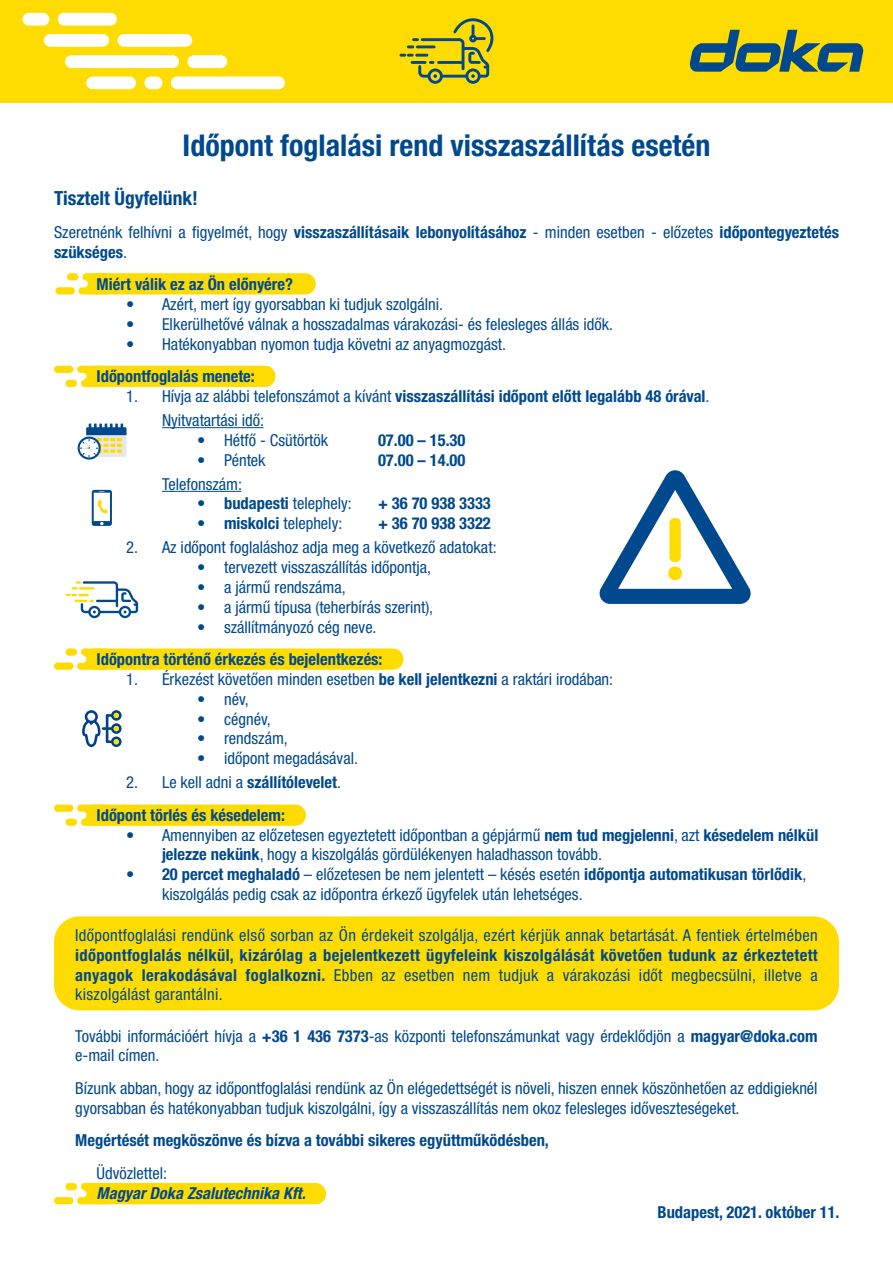
<style>
.page{position:relative;width:893px;height:1263px;background:#fff}
.page>*{position:absolute;margin:0;border:0;box-sizing:border-box;transform-origin:0 0}
.t1{font:700 condensed 30px "Helvetica Neue LTW1 G";color:#01498e}
.t2{font:700 condensed 19.5px "Helvetica Neue LTW1 G";color:#01498e}
.t3{font:condensed 16.5px/19.8px "Helvetica Neue LTW1 G";color:#01498e}
.t4{font:700 condensed 16.5px/19.8px "Helvetica Neue LTW1 G";color:#01498e}
.t5{font:italic 700 condensed 16.5px "Helvetica Neue LTW1 G";color:#01498e}
.s1{font-weight:400}
.s2{font-weight:700}
</style>
<div class="page">
<div style="left:0;top:0;width:893px;height:102px;background:#ffdc01"></div>
<svg style="left:399px;top:18px;width:95px;height:66px"></svg>
<svg style="left:689px;top:30px;width:175px;height:42px"></svg>
<div style="left:85px;top:273px;width:231px;height:21px;background:#ffdc01;border-radius:11px"></div>
<div style="left:82px;top:273px;width:28px;height:7px;background:#ffdc01;border-radius:4px"></div>
<div style="left:79px;top:287px;width:31px;height:7px;background:#ffdc01;border-radius:4px"></div>
<div style="left:59px;top:280px;width:29px;height:7px;background:#fff;border-radius:3px"></div>
<div style="left:67px;top:273px;width:11px;height:7px;background:#ffdc01;border-radius:4px"></div>
<div style="left:55px;top:287px;width:20px;height:7px;background:#ffdc01;border-radius:4px"></div>
<div style="left:84px;top:648px;width:320px;height:22px;background:#ffdc01;border-radius:11px"></div>
<div style="left:81px;top:648px;width:28px;height:8px;background:#ffdc01;border-radius:4px"></div>
<div style="left:77px;top:662px;width:32px;height:8px;background:#ffdc01;border-radius:4px"></div>
<div style="left:57px;top:656px;width:30px;height:6px;background:#fff;border-radius:3px"></div>
<div style="left:65px;top:648px;width:12px;height:8px;background:#ffdc01;border-radius:4px"></div>
<div style="left:54px;top:662px;width:19px;height:8px;background:#ffdc01;border-radius:4px"></div>
<div style="left:84px;top:1183px;width:242px;height:21px;background:#ffdc01;border-radius:11px"></div>
<div style="left:81px;top:1183px;width:28px;height:7px;background:#ffdc01;border-radius:4px"></div>
<div style="left:77px;top:1197px;width:32px;height:7px;background:#ffdc01;border-radius:4px"></div>
<div style="left:57px;top:1190px;width:30px;height:7px;background:#fff;border-radius:3px"></div>
<div style="left:65px;top:1183px;width:12px;height:7px;background:#ffdc01;border-radius:4px"></div>
<div style="left:54px;top:1197px;width:19px;height:7px;background:#ffdc01;border-radius:4px"></div>
<div style="left:84px;top:366px;width:192px;height:21px;background:#ffdc01;border-radius:11px"></div>
<div style="left:81px;top:380px;width:28px;height:7px;background:#ffdc01;border-radius:4px"></div>
<div style="left:77px;top:366px;width:32px;height:7px;background:#ffdc01;border-radius:4px"></div>
<div style="left:57px;top:373px;width:30px;height:7px;background:#fff;border-radius:3px"></div>
<div style="left:65px;top:380px;width:12px;height:7px;background:#ffdc01;border-radius:4px"></div>
<div style="left:54px;top:366px;width:19px;height:7px;background:#ffdc01;border-radius:4px"></div>
<div style="left:84px;top:804px;width:222px;height:22px;background:#ffdc01;border-radius:11px"></div>
<div style="left:81px;top:819px;width:28px;height:7px;background:#ffdc01;border-radius:4px"></div>
<div style="left:77px;top:804px;width:32px;height:8px;background:#ffdc01;border-radius:4px"></div>
<div style="left:57px;top:812px;width:30px;height:7px;background:#fff;border-radius:3px"></div>
<div style="left:65px;top:819px;width:12px;height:7px;background:#ffdc01;border-radius:4px"></div>
<div style="left:54px;top:804px;width:19px;height:8px;background:#ffdc01;border-radius:4px"></div>
<svg style="left:92px;top:490px;width:20px;height:36px"></svg>
<div style="left:94px;top:493px;width:16px;height:28px;background:#fff"></div>
<svg style="left:100px;top:522px;width:4px;height:3px"></svg>
<svg style="left:97px;top:499px;width:11px;height:14px"></svg>
<svg style="left:78px;top:437px;width:23px;height:23px"></svg>
<svg style="left:79px;top:423px;width:47px;height:35px"></svg>
<svg style="left:66px;top:581px;width:72px;height:37px"></svg>
<div style="left:54px;top:916px;width:785px;height:94px;background:#ffdc01;border-radius:26px"></div>
<svg style="left:82px;top:710px;width:40px;height:37px"></svg>
<svg style="left:599px;top:470px;width:152px;height:134px"></svg>
<div style="left:669px;top:518px;width:12px;height:44px;background:#ffdc01;border-radius:5px"></div>
<div style="left:668px;top:566px;width:14px;height:14px;background:#ffdc01;border-radius:50%"></div>
<div style="left:23px;top:13px;width:26px;height:13px;background:#fff;border-radius:6px"></div>
<div style="left:58px;top:13px;width:59px;height:13px;background:#fff;border-radius:6px"></div>
<div style="left:118px;top:34px;width:74px;height:13px;background:#fff;border-radius:6px"></div>
<div style="left:44px;top:34px;width:65px;height:13px;background:#fff;border-radius:6px"></div>
<div style="left:188px;top:55px;width:39px;height:13px;background:#fff;border-radius:6px"></div>
<div style="left:65px;top:55px;width:114px;height:13px;background:#fff;border-radius:6px"></div>
<div style="left:144px;top:77px;width:18px;height:12px;background:#fff;border-radius:6px"></div>
<div style="left:86px;top:77px;width:50px;height:12px;background:#fff;border-radius:6px"></div>
<div style="left:171px;top:77px;width:114px;height:12px;background:#fff;border-radius:6px"></div>
<hr style="left:162px;top:427px;width:102px;height:1px;background:#01498e">
<hr style="left:162px;top:491px;width:79px;height:1px;background:#01498e">
<p class="t1" style="left:183px;top:128px;width:529px">Időpont foglalási rend visszaszállítás esetén</p>
<p class="t2" style="left:54px;top:187px;width:145px">Tisztelt Ügyfelünk!</p>
<p class="t4" style="left:54px;top:222px;width:786px"><span class="s1">Szeretnénk felhívni a figyelmét, hogy</span> visszaszállításaik lebonyolításához <span class="s1">- minden esetben - előzetes</span> időpontegyeztetés szükséges<span class="s1">.</span></p>
<p class="t4" style="left:97px;top:274px;width:198px">Miért válik ez az Ön előnyére?</p>
<p class="t3" style="left:126px;top:294px;width:318px">• Azért, mert így gyorsabban ki tudjuk szolgálni.</p>
<p class="t3" style="left:126px;top:314px;width:488px">• Elkerülhetővé válnak a hosszadalmas várakozási- és felesleges állás idők.</p>
<p class="t3" style="left:126px;top:334px;width:381px">• Hatékonyabban nyomon tudja követni az anyagmozgást.</p>
<p class="t4" style="left:97px;top:366px;width:160px">Időpontfoglalás menete:</p>
<p class="t4" style="left:126px;top:386px;width:585px"><span class="s1">1. Hívja az alábbi telefonszámot a kívánt</span> visszaszállítási időpont előtt legalább 48 órával<span class="s1">.</span></p>
<p class="t3" style="left:162px;top:410px;width:104px">Nyitvatartási idő:</p>
<p class="t3" style="left:197px;top:430px;width:133px">• Hétfő - Csütörtök</p>
<p class="t4" style="left:378px;top:430px;width:89px">07.00 – 15.30</p>
<p class="t3" style="left:197px;top:450px;width:70px">• Péntek</p>
<p class="t4" style="left:378px;top:450px;width:89px">07.00 – 14.00</p>
<p class="t3" style="left:162px;top:474px;width:82px">Telefonszám:</p>
<p class="t4" style="left:197px;top:494px;width:156px">• budapesti <span class="s1">telephely:</span></p>
<p class="t4" style="left:378px;top:494px;width:114px">+ 36 70 938 3333</p>
<p class="t3" style="left:197px;top:514px;width:147px"><span class="s2">• miskolci</span> telephely:</p>
<p class="t4" style="left:378px;top:514px;width:114px">+ 36 70 938 3322</p>
<p class="t3" style="left:126px;top:538px;width:372px">2. Az időpont foglaláshoz adja meg a következő adatokat:</p>
<p class="t3" style="left:197px;top:557px;width:235px">• tervezett visszaszállítás időpontja,</p>
<p class="t3" style="left:197px;top:577px;width:150px">• a jármű rendszáma,</p>
<p class="t3" style="left:197px;top:597px;width:238px">• a jármű típusa (teherbírás szerint),</p>
<p class="t3" style="left:197px;top:617px;width:181px">• szállítmányozó cég neve.</p>
<p class="t4" style="left:97px;top:649px;width:288px">Időpontra történő érkezés és bejelentkezés:</p>
<p class="t3" style="left:126px;top:669px;width:488px">1. Érkezést követően minden esetben <span class="s2">be kell jelentkezni</span> a raktári irodában:</p>
<p class="t3" style="left:197px;top:689px;width:53px">• név,</p>
<p class="t3" style="left:197px;top:709px;width:75px">• cégnév,</p>
<p class="t3" style="left:197px;top:729px;width:92px">• rendszám,</p>
<p class="t3" style="left:197px;top:748px;width:162px">• időpont megadásával.</p>
<p class="t4" style="left:126px;top:772px;width:216px"><span class="s1">2. Le kell adni a</span> szállítólevelet<span class="s1">.</span></p>
<p class="t4" style="left:97px;top:805px;width:190px">Időpont törlés és késedelem:</p>
<p class="t3" style="left:126px;top:825px;width:694px">• Amennyiben az előzetesen egyeztetett időpontban a gépjármű <span class="s2">nem tud megjelenni</span>, azt <span class="s2">késedelem nélkül</span></p>
<p class="t3" style="left:162px;top:845px;width:441px"><span class="s2">jelezze nekünk</span>, hogy a kiszolgálás gördülékenyen haladhasson tovább.</p>
<p class="t4" style="left:126px;top:864px;width:682px">• 20 percet meghaladó <span class="s1">– előzetesen be nem jelentett – késés esetén</span> időpontja automatikusan törlődik<span class="s1">,</span></p>
<p class="t3" style="left:162px;top:884px;width:422px">kiszolgálás pedig csak az időpontra érkező ügyfelek után lehetséges.</p>
<p class="t3" style="left:75px;top:925px;width:744px;text-align:justify">Időpontfoglalási rendünk első sorban az Ön érdekeit szolgálja, ezért kérjük annak betartását. A fentiek értelmében <span class="s2">időpontfoglalás nélkül, kizárólag a bejelentkezett ügyfeleink kiszolgálását követően tudunk az érkeztetett anyagok lerakodásával foglalkozni.</span> Ebben az esetben nem tudjuk a várakozási időt megbecsülni, illetve a kiszolgálást garantálni.</p>
<p class="t3" style="left:75px;top:1026px;width:744px">További információért hívja a <span class="s2">+36 1 436 7373</span>-as központi telefonszámunkat vagy érdeklődjön a <span class="s2">magyar@doka.com </span>e-mail címen.</p>
<p class="t3" style="left:75px;top:1078px;width:744px">Bízunk abban, hogy az időpontfoglalási rendünk az Ön elégedettségét is növeli, hiszen ennek köszönhetően az eddigieknél gyorsabban és hatékonyabban tudjuk kiszolgálni, így a visszaszállítás nem okoz felesleges időveszteségeket.</p>
<p class="t4" style="left:75px;top:1130px;width:475px">Megértését megköszönve és bízva a további sikeres együttműködésben,</p>
<p class="t3" style="left:97px;top:1163px;width:72px">Üdvözlettel:</p>
<p class="t5" style="left:97px;top:1183px;width:211px">Magyar Doka Zsalutechnika Kft.</p>
<p class="t4" style="left:657px;top:1203px;width:184px">Budapest, 2021. október 11.</p>
</div>
